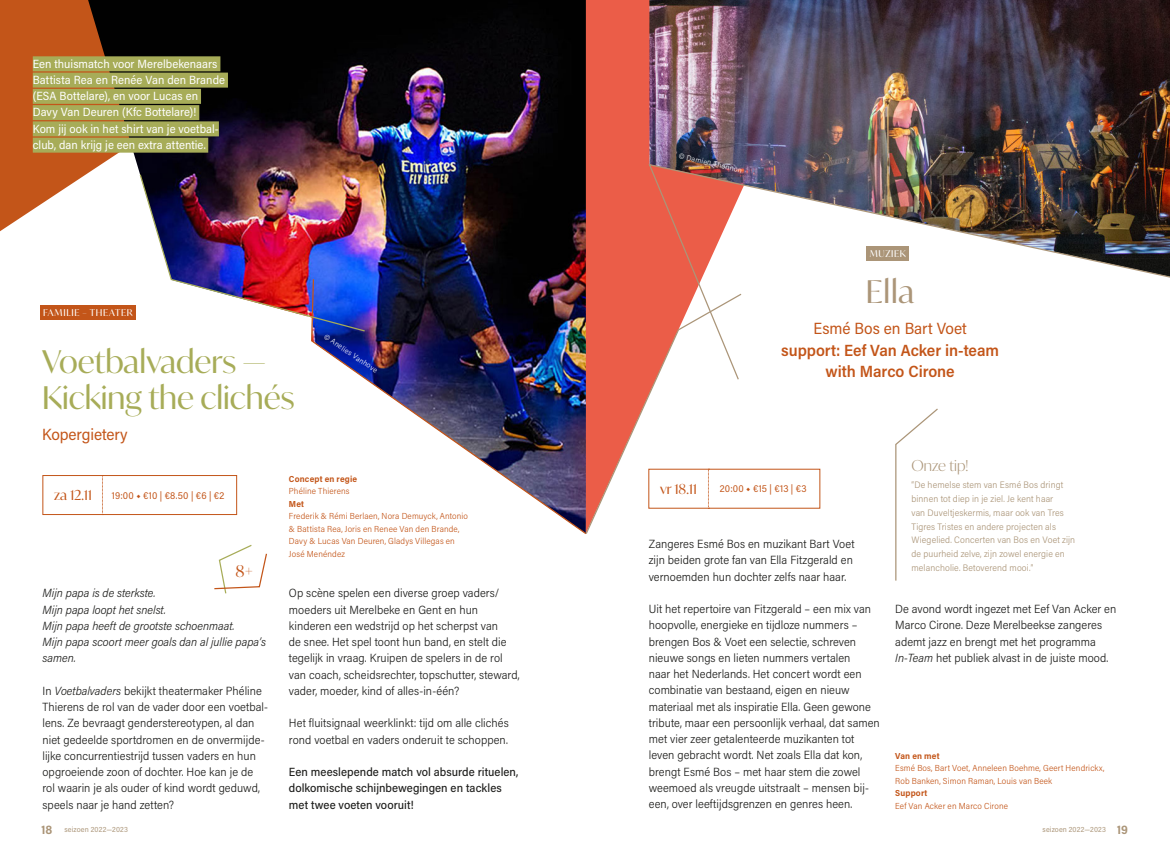
<style>
.page{position:relative;width:1170px;height:851px;background:#fff}
.page>*{position:absolute;margin:0;border:0;box-sizing:border-box;transform-origin:0 0}
.t1{font:31.25px/36.2px "Ivy Mode";color:#a7ac58}
.t2{font:31.25px "Ivy Mode";color:#ab9578}
.t3{font:600 16.25px/21.2px "Acumin Pro Semi Cond";letter-spacing:-.005em;color:#c35519;text-align:center}
.t4{font:16.25px "Acumin Pro Semi Cond";letter-spacing:-.005em;color:#c35519}
.t5{font:16.25px "Ivy Mode";color:#c35519}
.t6{font:300 15px "Ivy Mode";color:#ab9578}
.t7{font:13.75px "Ivy Mode";letter-spacing:-.005em;color:#c35519}
.t8{font:300 11.88px/16.2px "Acumin Pro Semi Cond";letter-spacing:.005em;color:#1d1d1b}
.t9{font:11.88px/16.2px "Acumin Pro Semi Cond";letter-spacing:.005em;color:#fff}
.t10{font:italic 300 11.88px/16.2px "Acumin Pro Semi Cond";color:#1d1d1b}
.t11{font:500 11.88px/16.2px "Acumin Pro Semi Cond";letter-spacing:.005em;color:#1d1d1b}
.t12{font:10px "Acumin Pro Semi Cond";letter-spacing:.015em;color:#c35519}
.t13{font:300 9.38px/13.8px "Acumin Pro Semi Cond";letter-spacing:.015em;color:#ab9578}
.t14{font:9.38px "Ivy Mode";letter-spacing:.08em;color:#fff}
.t15{font:300 8.75px/12.5px "Acumin Pro Semi Cond";letter-spacing:.015em;color:#c35519}
.t16{font:700 8.75px "Acumin Pro Semi Cond";letter-spacing:.02em;color:#c35519}
.t17{font:7.5px "Acumin Pro Semi Cond";letter-spacing:.025em;color:#ab9578}
.t18{font:300 7.5px "Acumin Pro Semi Cond";color:#fff}
.s1{font-weight:600}
.s2{font-style:italic}
.s3{font-weight:700;font-size:12.5px}
</style>
<div class="page">
<svg style="left:0;top:0;width:88px;height:231px;fill:#c35519"></svg>
<div style="left:43px;top:475px;width:194px;height:39px;border:1px solid #c35519"></div>
<img style="left:88px;top:0;width:498px;height:516px">
<img style="left:310px;top:278px;width:276px;height:255px">
<img style="left:139px;top:173px;width:227px;height:159px">
<div style="left:40px;top:306px;width:95px;height:14px;background:#c35519"></div>
<div style="left:33px;top:56px;width:187px;height:15px;background:#a7ac58"></div>
<div style="left:33px;top:73px;width:195px;height:15px;background:#a7ac58"></div>
<div style="left:33px;top:89px;width:168px;height:15px;background:#a7ac58"></div>
<div style="left:33px;top:105px;width:166px;height:15px;background:#a7ac58"></div>
<div style="left:33px;top:121px;width:186px;height:15px;background:#a7ac58"></div>
<div style="left:33px;top:138px;width:175px;height:15px;background:#a7ac58"></div>
<svg style="left:214px;top:545px;width:53px;height:49px"></svg>
<svg style="left:586px;top:0;width:235px;height:509px;fill:#eb5d48"></svg>
<img style="left:649px;top:0;width:520px;height:163px">
<img style="left:647px;top:163px;width:522px;height:218px">
<svg style="left:584px;top:292px;width:158px;height:242px"></svg>
<svg style="left:895px;top:408px;width:43px;height:173px"></svg>
<div style="left:866px;top:246px;width:43px;height:14px;background:#ab9578"></div>
<p class="t9" style="left:33px;top:55px;width:194px">Een thuismatch voor Merelbekenaars Battista Rea en Renée Van den Brande (ESA Bottelare), en voor Lucas en Davy Van Deuren (Kfc Bottelare)!<br>Kom jij ook in het shirt van je voetbal&shy;club, dan krijg je een extra attentie.</p>
<p class="t14" style="left:43px;top:306px;width:91px">FAMILIE – THEATER</p>
<h1 class="t1" style="left:42px;top:342px;width:254px">Voetbalvaders —<br>Kicking the clichés</h1>
<h2 class="t4" style="left:42px;top:423px;width:87px">Kopergietery</h2>
<p class="t18" style="left:328px;top:331px;width:64px;rotate:34deg">© Anelies Vanhove</p>
<p class="t7" style="left:54px;top:486px;width:39px">za 12.11</p>
<p class="t12" style="left:112px;top:488px;width:114px">19:00 <span class="s1">◆</span> €10 | €8.50 | €6 | €2</p>
<h2 class="t5" style="left:235px;top:560px;width:19px">8+</h2>
<p class="t10" style="left:43px;top:584px;width:225px">Mijn papa is de sterkste.<br>Mijn papa loopt het snelst.<br>Mijn papa heeft de grootste schoenmaat.<br>Mijn papa scoort meer goals dan al jullie papa’s samen.</p>
<p class="t8" style="left:43px;top:682px;width:227px">In <span class="s2">Voetbalvaders</span> bekijkt theatermaker Phéline Thierens de rol van de vader door een voetbal&shy;lens. Ze bevraagt genderstereotypen, al dan niet gedeelde sportdromen en de onvermijde&shy;lijke concurrentiestrijd tussen vaders en hun opgroeiende zoon of dochter. Hoe kan je de rol waarin je als ouder of kind wordt geduwd, speels naar je hand zetten?</p>
<p class="t16" style="left:289px;top:472px;width:70px">Concept en regie</p>
<p class="t15" style="left:289px;top:484px;width:62px">Phéline Thierens</p>
<p class="t16" style="left:289px;top:497px;width:17px">Met</p>
<p class="t15" style="left:289px;top:509px;width:180px">Frederik &amp; Rémi Berlaen, Nora Demuyck, Antonio &amp; Battista Rea, Joris en Renee Van den Brande, Davy &amp; Lucas Van Deuren, Gladys Villegas en José Menéndez</p>
<p class="t8" style="left:289px;top:584px;width:232px">Op scène spelen een diverse groep vaders/ moeders uit Merelbeke en Gent en hun kinderen een wedstrijd op het scherpst van<br>de snee. Het spel toont hun band, en stelt die tegelijk in vraag. Kruipen de spelers in de rol van coach, scheidsrechter, topschutter, steward, vader, moeder, kind of alles-in-één?</p>
<p class="t8" style="left:289px;top:714px;width:221px">Het fluitsignaal weerklinkt: tijd om alle clichés rond voetbal en vaders onderuit te schoppen.</p>
<p class="t11" style="left:289px;top:763px;width:231px">Een meeslepende match vol absurde rituelen, dolkomische schijnbewegingen en tackles met twee voeten vooruit!</p>
<p class="t18" style="left:680px;top:150px;width:66px;rotate:13deg">© D amien Thonnon</p>
<p class="t14" style="left:869px;top:247px;width:38px">MUZIEK</p>
<h1 class="t2" style="left:865px;top:270px;width:50px">Ella</h1>
<h2 class="t4" style="left:813px;top:317px;width:154px">Esmé Bos en Bart Voet</h2>
<h2 class="t3" style="left:781px;top:338px;width:219px">support: Eef Van Acker in-team with Marco Cirone</h2>
<p class="t7" style="left:660px;top:479px;width:38px">vr 18.11</p>
<p class="t12" style="left:719px;top:482px;width:88px">20:00 <span class="s1">◆</span> €15 | €13 | €3</p>
<p class="t8" style="left:648px;top:535px;width:207px">Zangeres Esmé Bos en muzikant Bart Voet zijn beiden grote fan van Ella Fitzgerald en vernoemden hun dochter zelfs naar haar.</p>
<p class="t8" style="left:648px;top:600px;width:232px">Uit het repertoire van Fitzgerald – een mix van hoopvolle, energieke en tijdloze nummers – brengen Bos &amp; Voet een selectie, schreven nieuwe songs en lieten nummers vertalen<br>naar het Nederlands. Het concert wordt een combinatie van bestaand, eigen en nieuw materiaal met als inspiratie Ella. Geen gewone tribute, maar een persoonlijk verhaal, dat samen met vier zeer getalenteerde muzikanten tot leven gebracht wordt. Net zoals Ella dat kon, brengt Esmé Bos – met haar stem die zowel weemoed als vreugde uitstraalt – mensen bij&shy;een, over leeftijdsgrenzen en genres heen.</p>
<p class="t6" style="left:911px;top:455px;width:58px">Onze tip!</p>
<p class="t13" style="left:911px;top:477px;width:165px">“De hemelse stem van Esmé Bos dringt binnen tot diep in je ziel. Je kent haar<br>van Duveltjeskermis, maar ook van Tres Tigres Tristes en andere projecten als Wiegelied. Concerten van Bos en Voet zijn de puurheid zelve, zijn zowel energie en melancholie. Betoverend mooi.”</p>
<p class="t8" style="left:895px;top:600px;width:223px">De avond wordt ingezet met Eef Van Acker en Marco Cirone. Deze Merelbeekse zangeres ademt jazz en brengt met het programma <span class="s2">In-Team</span> het publiek alvast in de juiste mood.</p>
<p class="t16" style="left:895px;top:749px;width:46px">Van en met</p>
<p class="t15" style="left:895px;top:761px;width:211px">Esmé Bos, Bart Voet, Anneleen Boehme, Geert Hendrickx,<br>Rob Banken, Simon Raman, Louis van Beek</p>
<p class="t16" style="left:895px;top:786px;width:34px">Support</p>
<p class="t15" style="left:895px;top:798px;width:114px">Eef Van Acker en Marco Cirone</p>
<p class="t17" style="left:41px;top:823px;width:88px"><span class="s3">18</span> seizoen 2022—2023</p>
<p class="t17" style="left:1042px;top:823px;width:87px">seizoen 2022—2023 <span class="s3">19</span></p>
</div>
